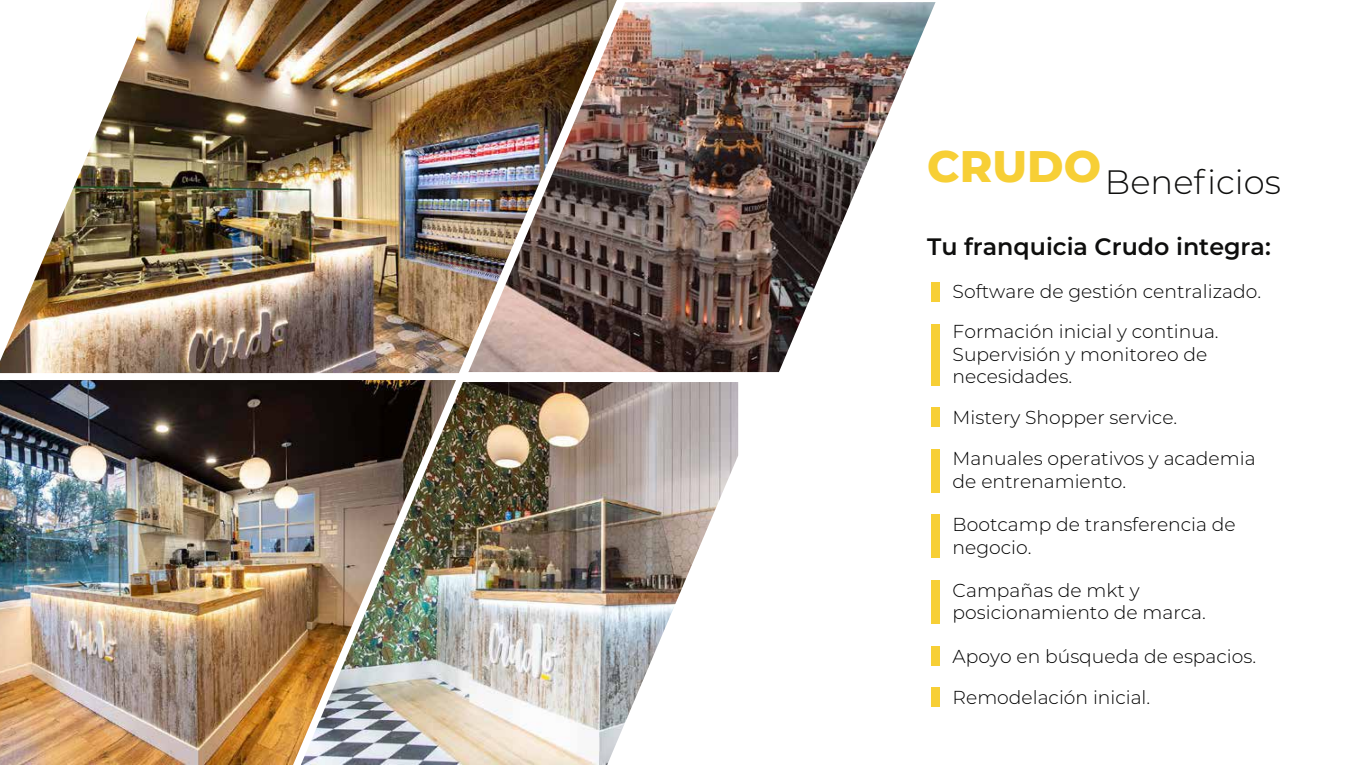
<style>
.page{position:relative;width:1361px;height:765px;background:#fff}
.page>*{position:absolute;margin:0;border:0;box-sizing:border-box;transform-origin:0 0}
.t1{font:300 33.88px "Montserrat";color:#0e0e0d}
.t2{font:600 23.75px "Montserrat";color:#0e0e0d}
.t3{font:300 18.75px/22.5px "Montserrat";color:#000}
</style>
<div class="page">
<img style="left:0;top:0;width:617px;height:373px">
<img style="left:0;top:380px;width:456px;height:385px">
<img style="left:301px;top:382px;width:437px;height:383px">
<img style="left:468px;top:2px;width:467px;height:370px">
<div style="left:931px;top:324px;width:9px;height:62px;background:#f7cf36"></div>
<div style="left:931px;top:407px;width:9px;height:20px;background:#f7cf36"></div>
<div style="left:931px;top:449px;width:9px;height:44px;background:#f7cf36"></div>
<div style="left:931px;top:646px;width:9px;height:19px;background:#f7cf36"></div>
<div style="left:931px;top:282px;width:9px;height:19px;background:#f7cf36"></div>
<div style="left:931px;top:515px;width:9px;height:43px;background:#f7cf36"></div>
<div style="left:931px;top:580px;width:9px;height:44px;background:#f7cf36"></div>
<div style="left:931px;top:687px;width:9px;height:20px;background:#f7cf36"></div>
<h1 class="t1" style="left:927px;top:159px;width:355px"><sup>CRUDO</sup>Beneficios</h1>
<p class="t2" style="left:927px;top:230px;width:345px">Tu franquicia Crudo integra:</p>
<p class="t3" style="left:952px;top:280px;width:310px">Software de gestión centralizado.</p>
<p class="t3" style="left:952px;top:320px;width:268px">Formación inicial y continua.<br>Supervisión y monitoreo de necesidades.</p>
<p class="t3" style="left:952px;top:406px;width:226px">Mistery Shopper service.</p>
<p class="t3" style="left:952px;top:447px;width:304px">Manuales operativos y academia de entrenamiento.</p>
<p class="t3" style="left:952px;top:513px;width:285px">Bootcamp de transferencia de negocio.</p>
<p class="t3" style="left:952px;top:578px;width:255px">Campañas de mkt y posicionamiento de marca.</p>
<p class="t3" style="left:952px;top:644px;width:305px">Apoyo en búsqueda de espacios.</p>
<p class="t3" style="left:952px;top:685px;width:199px">Remodelación inicial.</p>
</div>
